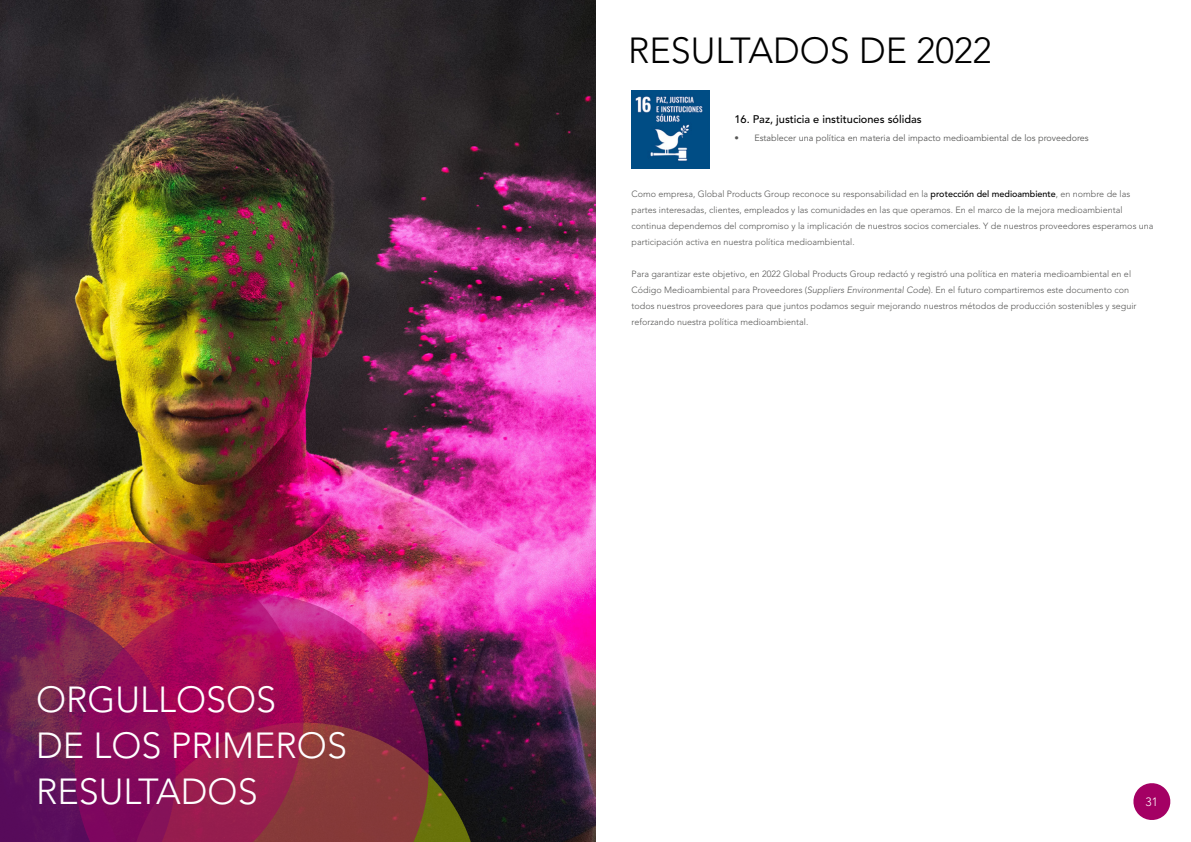
<style>
.page{position:relative;width:1191px;height:842px;background:#fff}
.page>*{position:absolute;margin:0;border:0;box-sizing:border-box;transform-origin:0 0}
.t1{font:300 36px/46px "Avenir LT Std";color:#fff}
.t2{font:300 36px "Avenir LT Std";color:#000}
.t3{font:300 12px "Avenir LT Std";color:#fff}
.t4{font:500 11px "Avenir LT Std";color:#000}
.t5{font:300 9px/16px "Avenir LT Std";color:#575756}
.t6{font:9px "Avenir LT Std";color:#575756}
.s1{font-weight:500;color:#000}
</style>
<div class="page">
<svg style="left:1133px;top:783px;width:38px;height:37px"></svg>
<img style="left:0;top:0;width:595px;height:842px">
<svg style="left:429px;top:723px;width:51px;height:119px;background:#2c2c15"></svg>
<img style="left:0;top:541px;width:303px;height:55px">
<svg style="left:0;top:596px;width:75px;height:246px;background:#6a1955"></svg>
<img style="left:75px;top:593px;width:354px;height:249px">
<img style="left:631px;top:91px;width:78px;height:78px">
<h1 class="t2" style="left:628px;top:30px;width:365px">RESULTADOS DE 2022</h1>
<p class="t4" style="left:734px;top:113px;width:189px">16. Paz, justicia e instituciones sólidas</p>
<p class="t6" style="left:734px;top:133px;width:356px">• Establecer una política en materia del impacto medioambiental de los proveedores</p>
<p class="t5" style="left:631px;top:186px;width:523px">Como empresa, Global Products Group reconoce su responsabilidad en la <span class="s1">protección del medioambiente</span>, en nombre de las partes interesadas, clientes, empleados y las comunidades en las que operamos. En el marco de la mejora medioambiental continua dependemos del compromiso y la implicación de nuestros socios comerciales. Y de nuestros proveedores esperamos una participación activa en nuestra política medioambiental.</p>
<p class="t5" style="left:631px;top:266px;width:506px">Para garantizar este objetivo, en 2022 Global Products Group redactó y registró una política en materia medioambiental en el Código Medioambiental para Proveedores (Suppliers Environmental Code). En el futuro compartiremos este documento con todos nuestros proveedores para que juntos podamos seguir mejorando nuestros métodos de producción sostenibles y seguir reforzando nuestra política medioambiental.</p>
<h1 class="t1" style="left:36px;top:677px;width:312px">ORGULLOSOS<br>DE LOS PRIMEROS<br>RESULTADOS</h1>
<h2 class="t3" style="left:31px;top:795px;width:14px">30</h2>
<h2 class="t3" style="left:1145px;top:795px;width:14px">31</h2>
</div>
